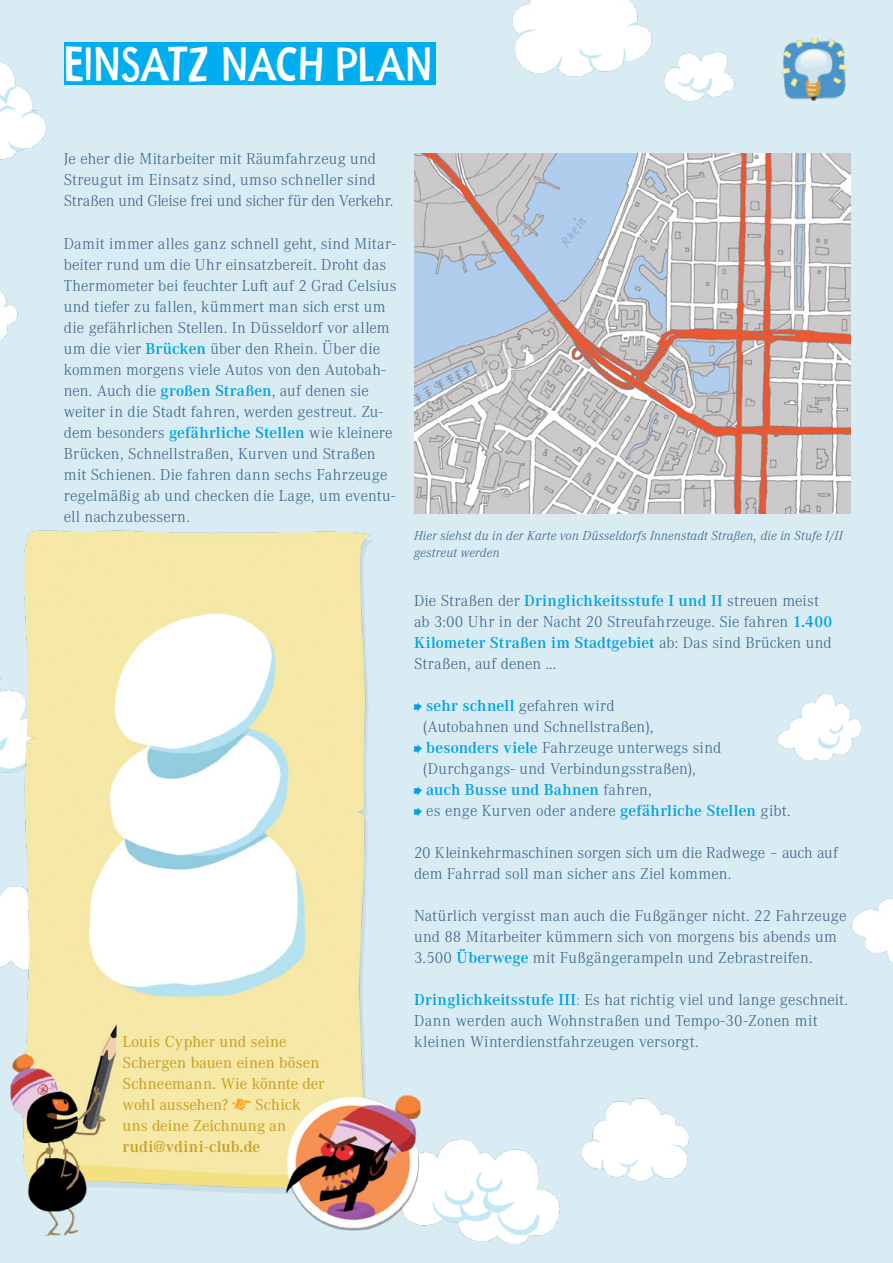
<style>
.page{position:relative;width:893px;height:1263px;background:#fff}
.page>*{position:absolute;margin:0;border:0;box-sizing:border-box;transform-origin:0 0}
.t1{font:48px "Frutimex Condensed";color:#fff}
.t2{font:300 16.5px/21px "Corporate A Pro";letter-spacing:.005em;color:#3d688b}
.t3{font:16.5px/21px "Corporate A Pro";color:#c79f22}
.t4{font:600 16.5px "Corporate A Pro";letter-spacing:.005em;color:#00a1e1}
.t5{font:600 16.5px "Corporate A Pro";letter-spacing:.005em;color:#c79f22}
.t6{font:italic 300 13.5px/16.5px "Corporate A Pro";letter-spacing:.02em;color:#3d688b}
.s1{font-weight:600;color:#00a1e1}
.s2{font-family:"Frutimex Condensed";font-weight:400;color:#00a1e1}
.s3{font-family:"Frutimex Condensed";font-weight:400}
.s4{font-weight:300;color:#3d688b}
.s5{color:#00b3f0}
</style>
<div class="page">
<div style="left:2px;top:0;width:891px;height:1263px;background:#d9ecf4"></div>
<img style="left:0;top:510px;width:455px;height:736px">
<img style="left:414px;top:153px;width:436px;height:360px">
<img style="left:781px;top:36px;width:67px;height:66px">
<div style="left:64px;top:43px;width:371px;height:42px;background:#00aeef"></div>
<svg style="left:232px;top:1098px;width:19px;height:12px"></svg>
<h1 class="t1" style="left:64px;top:35px;width:371px">EINSATZ NACH PLAN</h1>
<p class="t2" style="left:64px;top:148px;width:331px">Je eher die Mitarbeiter mit Räumfahrzeug und<br>Streugut im Einsatz sind, umso schneller sind<br>Straßen und Gleise frei und sicher für den Verkehr.</p>
<p class="t2" style="left:64px;top:232px;width:334px">Damit immer alles ganz schnell geht, sind Mitar&shy;beiter rund um die Uhr einsatzbereit. Droht das Thermometer bei feuchter Luft auf 2 Grad Celsius und tiefer zu fallen, kümmert man sich erst um die gefährlichen Stellen. In Düsseldorf vor allem um die vier <span class="s1">Brücken</span> über den Rhein. Über die kommen morgens viele Autos von den Autobah&shy;nen. Auch die <span class="s1">großen Straßen</span>, auf denen sie weiter in die Stadt fahren, werden gestreut. Zu&shy;dem besonders <span class="s1">gefährliche Stellen</span> wie kleinere Brücken, Schnellstraßen, Kurven und Straßen mit Schienen. Die fahren dann sechs Fahrzeuge regelmäßig ab und checken die Lage, um eventu&shy;ell nachzubessern.</p>
<p class="t6" style="left:414px;top:527px;width:430px">Hier siehst du in der Karte von Düsseldorfs Innenstadt Straßen, die in Stufe I/II gestreut werden</p>
<p class="t2" style="left:414px;top:589px;width:420px">Die Straßen der <span class="s1">Dringlichkeitsstufe I und II</span> streuen meist ab 3:00 Uhr in der Nacht 20 Streufahrzeuge. Sie fahren <span class="s1">1.400<br>Kilometer Straßen im Stadtgebiet</span> ab: Das sind Brücken und Straßen, auf denen ...</p>
<p class="t2" style="left:414px;top:694px;width:202px"><span class="s2">}</span> <span class="s1">sehr schnell</span> gefahren wird</p>
<p class="t2" style="left:423px;top:715px;width:232px">(Autobahnen und Schnellstraßen),</p>
<p class="t2" style="left:414px;top:736px;width:309px"><span class="s2">}</span> <span class="s1">besonders viele</span> Fahrzeuge unterwegs sind</p>
<p class="t2" style="left:423px;top:757px;width:275px">(Durchgangs- und Verbindungsstraßen),</p>
<p class="t4" style="left:414px;top:778px;width:239px"><span class="s3">}</span> auch Busse und Bahnen <span class="s4">fahren,</span></p>
<p class="t2" style="left:414px;top:799px;width:378px"><span class="s2">}</span> es enge Kurven oder andere <span class="s1">gefährliche Stellen</span> gibt.</p>
<p class="t2" style="left:414px;top:841px;width:425px">20 Kleinkehrmaschinen sorgen sich um die Radwege – auch auf dem Fahrrad soll man sicher ans Ziel kommen.</p>
<p class="t2" style="left:414px;top:905px;width:434px">Natürlich vergisst man auch die Fußgänger nicht. 22 Fahrzeuge und 88 Mitarbeiter kümmern sich von morgens bis abends um<br>3.500 <span class="s1">Überwege</span> mit Fußgängerampeln und Zebrastreifen.</p>
<p class="t2" style="left:414px;top:989px;width:435px"><span class="s1">Dringlichkeitsstufe III</span><span class="s5">:</span> Es hat richtig viel und lange geschneit.<br>Dann werden auch Wohnstraßen und Tempo-30-Zonen mit</p>
<p class="t3" style="left:123px;top:1031px;width:166px">Louis Cypher und seine</p>
<p class="t2" style="left:414px;top:1031px;width:286px">kleinen Winterdienstfahrzeugen versorgt.</p>
<p class="t3" style="left:123px;top:1052px;width:203px">Schergen bauen einen bösen<br>Schneemann. Wie könnte der wohl aussehen?</p>
<p class="t3" style="left:123px;top:1094px;width:180px;text-indent:132px">Schick uns deine Zeichnung an</p>
<p class="t5" style="left:123px;top:1136px;width:139px">rudi@vdini-club.de</p>
</div>
